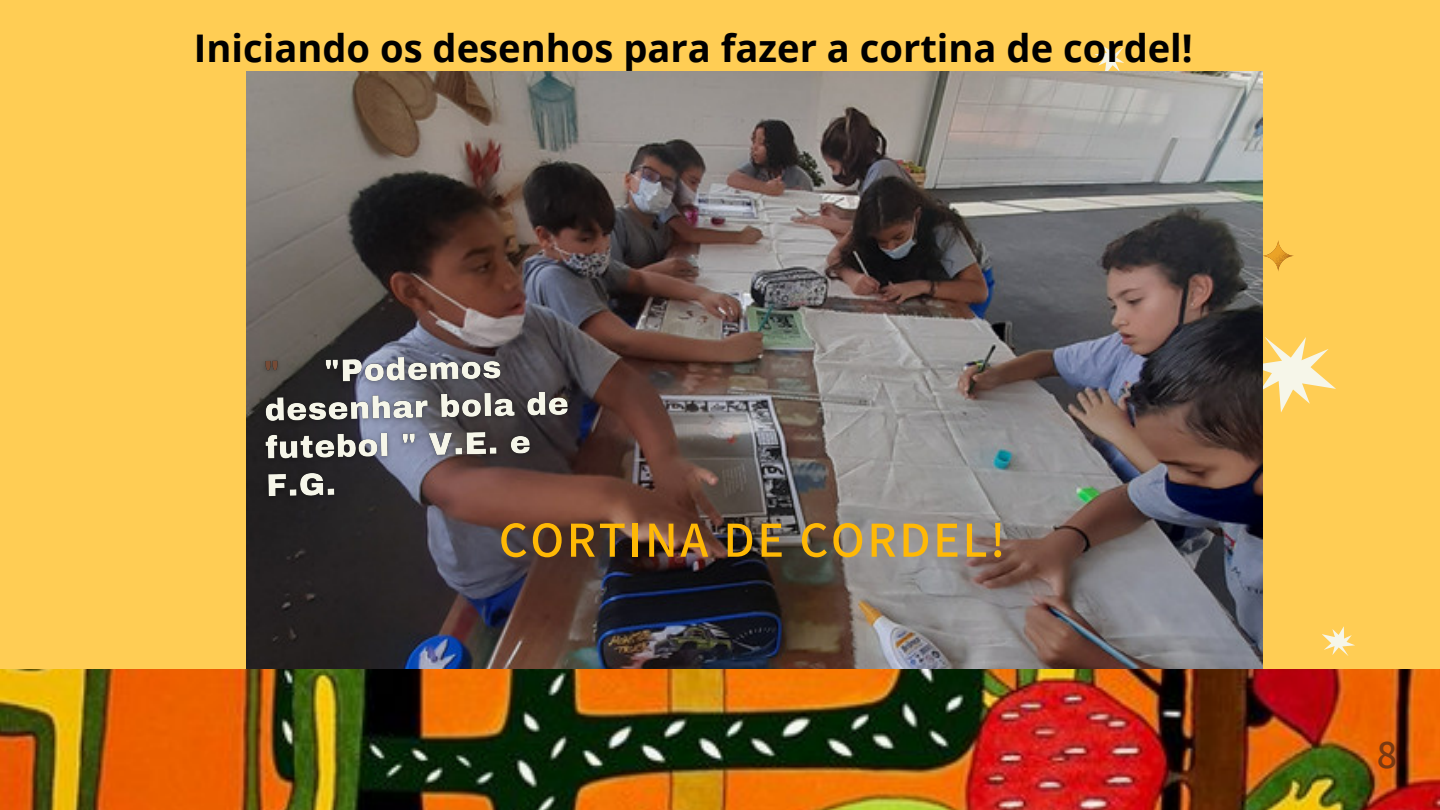
<style>
.page{position:relative;width:1440px;height:810px;background:#fff}
.page>*{position:absolute;margin:0;border:0;box-sizing:border-box;transform-origin:0 0}
.t1{font:600 50.5px "Assistant";letter-spacing:.05em;color:#ffb905}
.t2{font:600 40.3px "Assistant";color:#7b3911}
.t3{font:700 38.1px "Open Sans";color:#000}
</style>
<div class="page">
<div style="left:0;top:0;width:1440px;height:670px;background:#ffcd54"></div>
<svg style="left:1262px;top:320px;width:89px;height:110px;background:#fad372"></svg>
<svg style="left:1088px;top:37px;width:43px;height:34px"></svg>
<svg style="left:1315px;top:619px;width:46px;height:44px;background:#fdd36b"></svg>
<div style="left:1262px;top:240px;width:32px;height:32px;background:#ffcd54;border-radius:50%"></div>
<svg style="left:1262px;top:240px;width:32px;height:31px"></svg>
<img style="left:247px;top:71px;width:1015px;height:599px">
<img style="left:0;top:670px;width:1440px;height:140px">
<img style="left:255px;top:342px;width:325px;height:171px">
<p class="t3" style="left:194px;top:22px;width:1001px">Iniciando os desenhos para fazer a cortina de cordel!</p>
<p class="t1" style="left:499px;top:505px;width:508px">CORTINA DE CORDEL!</p>
<p class="t2" style="left:1377px;top:727px;width:22px">8</p>
</div>
